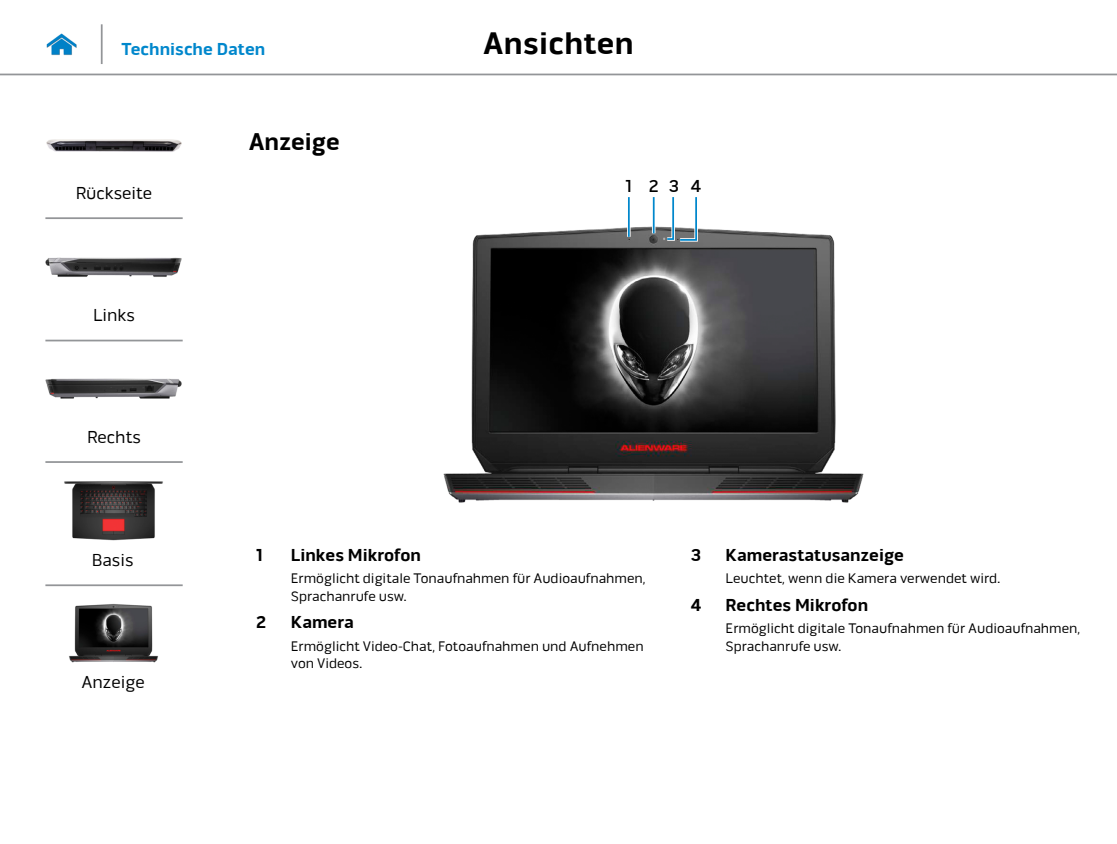
<style>
.page{position:relative;width:1117px;height:844px;background:#fff}
.page>*{position:absolute;margin:0;border:0;box-sizing:border-box;transform-origin:0 0}
.t1{font:700 31.5px "Pill Alt 600 mg";letter-spacing:.01em;color:#000}
.Head2{font:700 24.5px "Pill Alt 600 mg";color:#000}
.Callout_Head{font:700 17.5px "Pill Alt 600 mg";color:#000}
.t2{font:17.5px "Pill Alt 600 mg";color:#000}
.t3{font:700 17.5px "Pill Alt 600 mg";color:#0087cc}
.Callout-L{font:500 17.5px "Pill Alt 600 mg";color:#000}
.Callout_description{font:14px/17.5px "Pill Alt 600 mg";color:#000}
</style>
<div class="page">
<hr style="left:0;top:74px;width:1116px;height:1px;background:#939598">
<img style="left:46px;top:33px;width:31px;height:23px">
<img style="left:443px;top:226px;width:421px;height:277px">
<svg style="left:651px;top:197px;width:4px;height:36px"></svg>
<hr style="left:652px;top:197px;width:2px;height:36px;background:#0087cc">
<hr style="left:627px;top:197px;width:3px;height:40px;background:#fff">
<hr style="left:628px;top:197px;width:1px;height:40px;background:#0087cc">
<svg style="left:663px;top:197px;width:36px;height:46px"></svg>
<hr style="left:101px;top:24px;width:2px;height:40px;background:#939598">
<img style="left:46px;top:139px;width:136px;height:13px">
<img style="left:45px;top:257px;width:137px;height:20px">
<img style="left:45px;top:378px;width:137px;height:21px">
<img style="left:64px;top:481px;width:99px;height:59px">
<img style="left:69px;top:604px;width:89px;height:58px">
<hr style="left:45px;top:217px;width:138px;height:2px;background:#939598">
<hr style="left:45px;top:339px;width:138px;height:2px;background:#939598">
<hr style="left:45px;top:461px;width:138px;height:2px;background:#939598">
<hr style="left:45px;top:584px;width:138px;height:2px;background:#939598">
<p class="t3" style="left:122px;top:38px;width:145px">Technische Daten</p>
<h1 class="t1" style="left:483px;top:25px;width:152px">Ansichten</h1>
<p class="t2" style="left:76px;top:182px;width:78px">Rückseite</p>
<p class="t2" style="left:93px;top:305px;width:43px">Links</p>
<p class="t2" style="left:87px;top:427px;width:55px">Rechts</p>
<p class="t2" style="left:92px;top:549px;width:43px">Basis</p>
<p class="t2" style="left:81px;top:672px;width:65px">Anzeige</p>
<p class="Head2" style="left:249px;top:127px;width:93px">Anzeige</p>
<p class="Callout-L" style="left:625px;top:176px;width:8px">1</p>
<p class="Callout-L" style="left:648px;top:176px;width:11px">2</p>
<p class="Callout-L" style="left:668px;top:176px;width:12px">3</p>
<p class="Callout-L" style="left:690px;top:176px;width:12px">4</p>
<p class="Callout_Head" style="left:256px;top:544px;width:8px">1</p>
<p class="Callout_Head" style="left:291px;top:544px;width:132px">Linkes Mikrofon</p>
<p class="Callout_description" style="left:291px;top:569px;width:356px">Ermöglicht digitale Tonaufnahmen für Audioaufnahmen,<br>Sprachanrufe usw.</p>
<p class="Callout_Head" style="left:256px;top:612px;width:11px">2</p>
<p class="Callout_Head" style="left:291px;top:612px;width:64px">Kamera</p>
<p class="Callout_description" style="left:291px;top:637px;width:354px">Ermöglicht Video-Chat, Fotoaufnahmen und Aufnehmen von Videos.</p>
<p class="Callout_Head" style="left:690px;top:544px;width:12px">3</p>
<p class="Callout_Head" style="left:725px;top:544px;width:180px">Kamerastatusanzeige</p>
<p class="Callout_description" style="left:725px;top:569px;width:276px">Leuchtet, wenn die Kamera verwendet wird.</p>
<p class="Callout_Head" style="left:690px;top:594px;width:12px">4</p>
<p class="Callout_Head" style="left:725px;top:594px;width:144px">Rechtes Mikrofon</p>
<p class="Callout_description" style="left:725px;top:619px;width:356px">Ermöglicht digitale Tonaufnahmen für Audioaufnahmen,<br>Sprachanrufe usw.</p>
</div>
